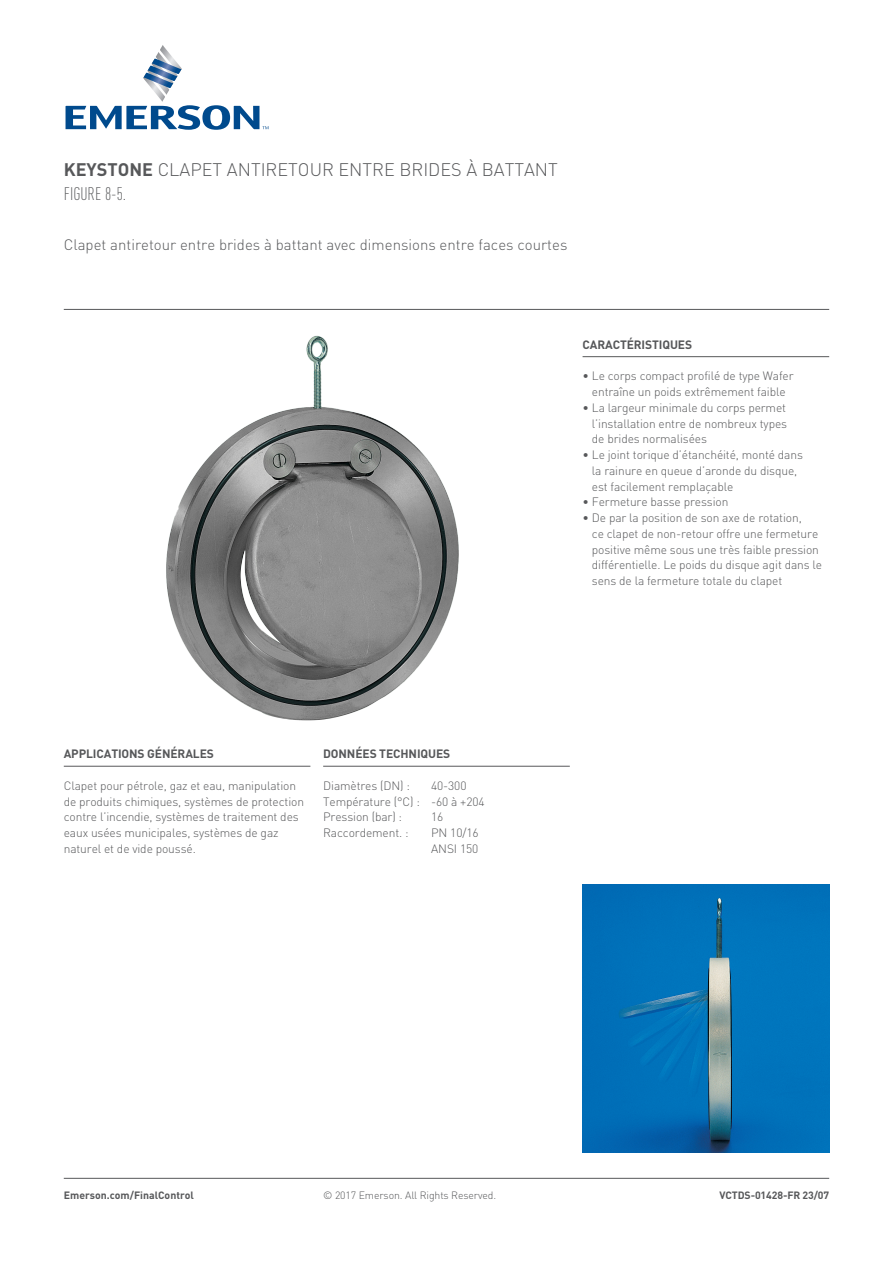
<style>
.page{position:relative;width:893px;height:1263px;background:#fff}
.page>*{position:absolute;margin:0;border:0;box-sizing:border-box;transform-origin:0 0}
.Page_Heading{font:300 18px/24px "DIN Pro";color:#57585a}
.Description{font:300 15px "DIN Pro";color:#57585a}
.Body_Bullets{font:300 12px/15.8px "DIN Pro";letter-spacing:-.01em;color:#57585a}
.Body{font:300 12px/15.8px "DIN Pro";letter-spacing:-.01em;color:#57585a}
.Subtitle{font:700 12px "DIN Pro";letter-spacing:-.01em;color:#57585a}
.Body_Bullets_Sublist{font:300 12px "DIN Pro";letter-spacing:-.01em;color:#57585a}
.Copyright{font:300 10.5px "DIN Pro";letter-spacing:-.01em;color:#57585a}
.Web{font:700 10.5px "DIN Pro";color:#57585a}
.Identifier{font:700 10.5px "DIN Pro";letter-spacing:-.01em;color:#57585a}
.s1{font-weight:700}
.s2{font-stretch:condensed}
</style>
<div class="page">
<hr style="left:64px;top:1178px;width:765px;height:1px;background:#57585a">
<hr style="left:64px;top:309px;width:765px;height:1px;background:#57585a">
<svg style="left:66px;top:45px;width:203px;height:85px"></svg>
<img style="left:583px;top:884px;width:246px;height:268px">
<img style="left:166px;top:335px;width:293px;height:386px">
<hr style="left:64px;top:766px;width:246px;height:1px;background:#57585a">
<hr style="left:323px;top:766px;width:247px;height:1px;background:#57585a">
<hr style="left:583px;top:356px;width:246px;height:1px;background:#57585a">
<p class="Page_Heading" style="left:64px;top:155px;width:496px"><span class="s1">KEYSTONE</span> CLAPET ANTIRETOUR ENTRE BRIDES À BATTANT<br><span class="s2">FIGURE 8-5.</span></p>
<p class="Description" style="left:64px;top:233px;width:505px">Clapet antiretour entre brides à battant avec dimensions entre faces courtes</p>
<p class="Subtitle" style="left:583px;top:334px;width:111px">CARACTÉRISTIQUES</p>
<p class="Body_Bullets" style="left:583px;top:367px;width:213px;text-align:center">• Le corps compact profilé de type Wafer entraîne un poids extrêmement faible</p>
<p class="Body_Bullets" style="left:592px;top:398px;width:197px;text-align:justify;text-indent:-9px">• La largeur minimale du corps permet l’installation entre de nombreux types de brides normalisées</p>
<p class="Body_Bullets" style="left:592px;top:446px;width:213px;text-indent:-9px">• Le joint torique d’étanchéité, monté dans la rainure en queue d’aronde du disque, est facilement remplaçable</p>
<p class="Body_Bullets_Sublist" style="left:583px;top:493px;width:147px">• Fermeture basse pression</p>
<p class="Body_Bullets" style="left:592px;top:509px;width:232px;text-indent:-9px">• De par la position de son axe de rotation,<br>ce clapet de non-retour offre une fermeture positive même sous une très faible pression différentielle. Le poids du disque agit dans le sens de la fermeture totale du clapet</p>
<p class="Subtitle" style="left:64px;top:744px;width:152px">APPLICATIONS GÉNÉRALES</p>
<p class="Body" style="left:64px;top:776px;width:242px">Clapet pour pétrole, gaz et eau, manipulation de produits chimiques, systèmes de protection contre l’incendie, systèmes de traitement des eaux usées municipales, systèmes de gaz naturel et de vide poussé.</p>
<p class="Subtitle" style="left:323px;top:744px;width:129px">DONNÉES TECHNIQUES</p>
<p class="Body" style="left:323px;top:776px;width:88px">Diamètres (DN) :</p>
<p class="Body" style="left:431px;top:776px;width:37px">40-300</p>
<p class="Body" style="left:323px;top:792px;width:163px">Température (°C) : -60 à +204</p>
<p class="Body" style="left:323px;top:808px;width:80px">Pression (bar) :</p>
<p class="Body" style="left:431px;top:808px;width:14px">16</p>
<p class="Body" style="left:323px;top:824px;width:87px">Raccordement. :</p>
<p class="Body" style="left:431px;top:824px;width:49px">PN 10/16</p>
<p class="Body" style="left:431px;top:839px;width:49px">ANSI 150</p>
<p class="Web" style="left:64px;top:1187px;width:132px">Emerson.com/FinalControl</p>
<p class="Copyright" style="left:323px;top:1187px;width:175px">© 2017 Emerson. All Rights Reserved.</p>
<p class="Identifier" style="left:719px;top:1187px;width:111px">VCTDS-01428-FR 23/07</p>
</div>
